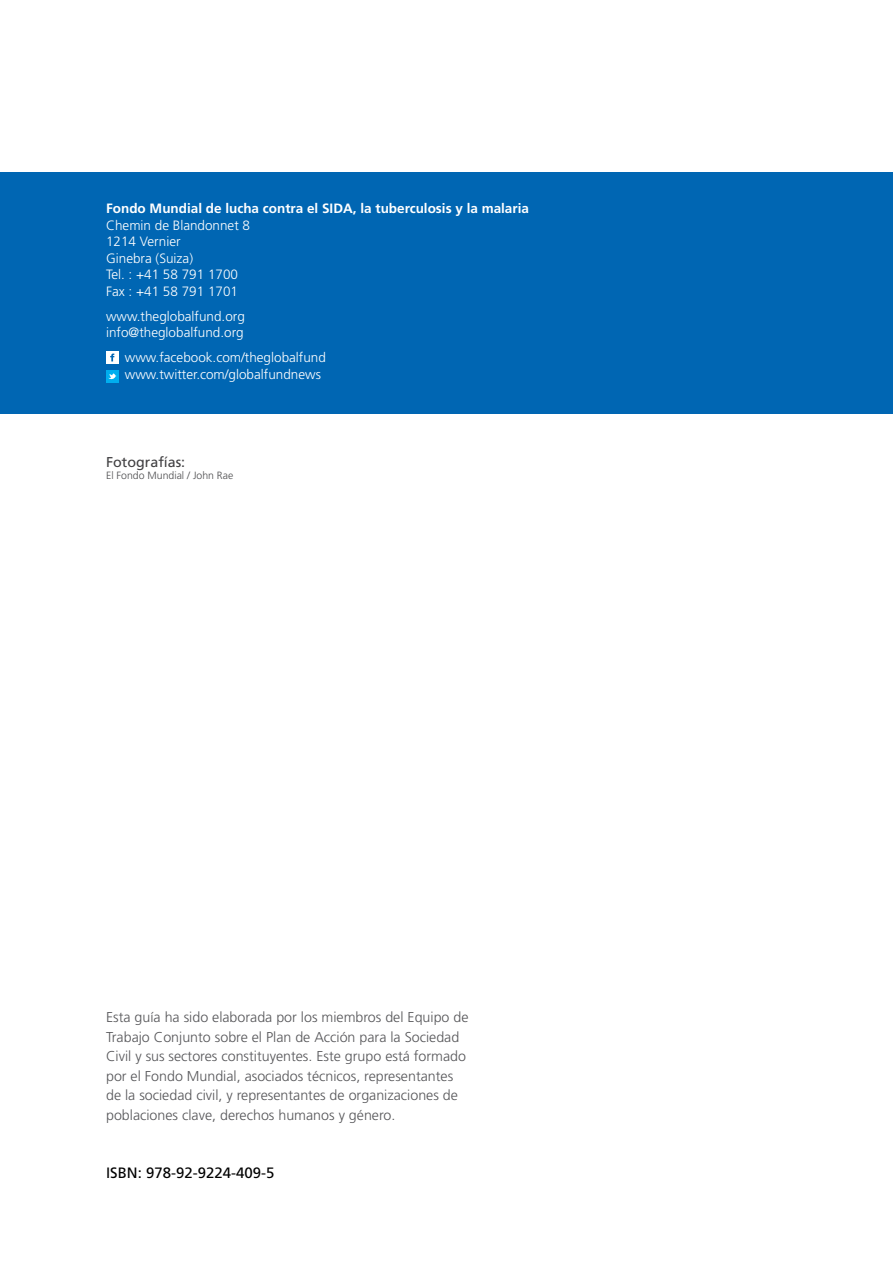
<style>
.page{position:relative;width:893px;height:1263px;background:#fff}
.page>*{position:absolute;margin:0;border:0;box-sizing:border-box;transform-origin:0 0}
.t1{font:15px "Frutiger";color:#000}
.t2{font:300 14.25px/19.5px "Frutiger";color:#565659}
.t3{font:14.25px "Frutiger";color:#414042}
.t4{font:300 13.5px/16.5px "Frutiger";color:#fff}
.t5{font:700 13.5px "Frutiger";color:#fff}
.t6{font:300 10.5px "Frutiger";color:#4d4d4f}
</style>
<div class="page">
<div style="left:0;top:172px;width:893px;height:241px;background:#0066b3"></div>
<div style="left:106px;top:370px;width:13px;height:13px;background:#00aeef"></div>
<svg style="left:108px;top:373px;width:8px;height:7px"></svg>
<div style="left:106px;top:351px;width:13px;height:13px;background:#fff"></div>
<svg style="left:110px;top:354px;width:4px;height:7px"></svg>
<p class="t5" style="left:106px;top:201px;width:424px">Fondo Mundial de lucha contra el SIDA, la tuberculosis y la malaria</p>
<p class="t4" style="left:106px;top:217px;width:146px">Chemin de Blandonnet 8<br>1214 Vernier<br>Ginebra (Suiza)<br>Tel. : +41 58 791 1700<br>Fax : +41 58 791 1701</p>
<p class="t4" style="left:106px;top:308px;width:140px">www.theglobalfund.org info@theglobalfund.org</p>
<p class="t4" style="left:125px;top:349px;width:203px">www.facebook.com/theglobalfund www.twitter.com/globalfundnews</p>
<p class="t3" style="left:106px;top:453px;width:81px">Fotografías:</p>
<p class="t6" style="left:106px;top:470px;width:129px">El Fondo Mundial / John Rae</p>
<p class="t2" style="left:106px;top:1007px;width:364px">Esta guía ha sido elaborada por los miembros del Equipo de Trabajo Conjunto sobre el Plan de Acción para la Sociedad Civil y sus sectores constituyentes. Este grupo está formado por el Fondo Mundial, asociados técnicos, representantes de la sociedad civil, y representantes de organizaciones de poblaciones clave, derechos humanos y género.</p>
<p class="t1" style="left:106px;top:1164px;width:170px">ISB N: 978-92-9224-409-5</p>
</div>
